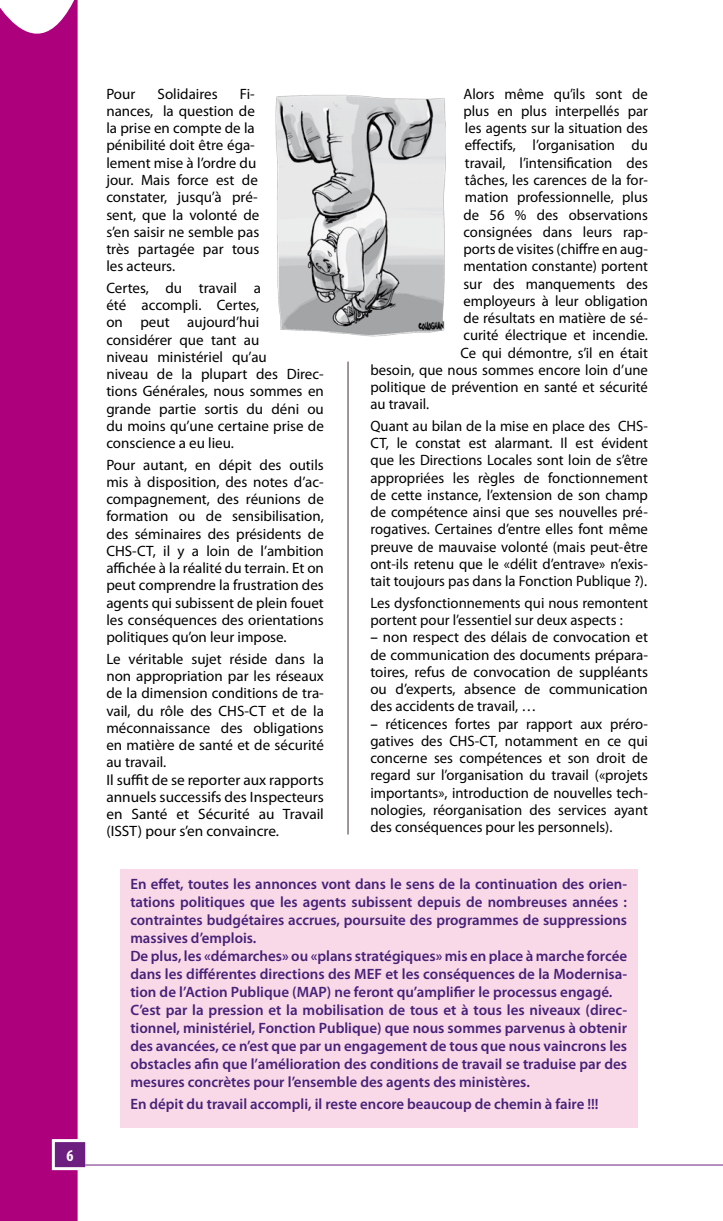
<style>
.page{position:relative;width:723px;height:1221px;background:#fff}
.page>*{position:absolute;margin:0;border:0;box-sizing:border-box;transform-origin:0 0}
.t1{font:700 condensed 16.5px "Myriad Pro";color:#fff}
.t2{font:15px/17.2px "Myriad Pro";color:#000;text-align:justify}
.t3{font:600 15px/18px "Myriad Pro";color:#462278}
.s1{font-weight:600}
</style>
<div class="page">
<div style="left:0;top:0;width:78px;height:1220px;background:#ac007c"></div>
<div style="left:53px;top:1140px;width:34px;height:28px;background:#6d1f80"></div>
<div style="left:52px;top:1138px;width:36px;height:32px;border:3px solid #fff"></div>
<hr style="left:85px;top:1164px;width:638px;height:1px;background:#6d1f80">
<div style="left:120px;top:869px;width:518px;height:258px;background:#f9d8e7"></div>
<img style="left:275px;top:94px;width:171px;height:243px">
<hr style="left:348px;top:361px;width:1px;height:473px;background:#3f3138">
<p class="t1" style="left:67px;top:1144px;width:9px">6</p>
<p class="t2" style="left:106px;top:85px;width:31px">Pour</p>
<p class="t2" style="left:157px;top:85px;width:62px">Solidaires</p>
<p class="t2" style="left:106px;top:85px;width:154px;text-align:left;text-indent:133px">Fi&shy;nances, la question de la prise en compte de la pénibilité doit être éga&shy;lement mise à l’ordre du jour. Mais force est de constater, jusqu’à pré&shy;sent, que la volonté de s’en saisir ne semble pas très partagée par tous les acteurs.</p>
<p class="t2" style="left:106px;top:279px;width:219px;text-align:left">Certes, du travail a<br>été accompli. Certes,<br>on peut aujourd’hui considérer que tant au<br>niveau ministériel qu’au<br>niveau de la plupart des Direc&shy;tions Générales, nous sommes en grande partie sortis du déni ou du moins qu’une certaine prise de conscience a eu lieu.</p>
<p class="t2" style="left:106px;top:455px;width:219px">Pour autant, en dépit des outils mis à disposition, des notes d’ac&shy;compagnement, des réunions de formation ou de sensibilisation, des séminaires des présidents de CHS-CT, il y a loin de l’ambition affichée à la réalité du terrain. Et on peut comprendre la frustration des agents qui subissent de plein fouet les conséquences des orientations politiques qu’on leur impose.</p>
<p class="t2" style="left:106px;top:649px;width:219px;text-align:left">Le véritable sujet réside dans la non appropriation par les réseaux de la dimension conditions de tra&shy;vail, du rôle des CHS-CT et de la méconnaissance des obligations en matière de santé et de sécurité au travail.<br>Il suffit de se reporter aux rapports annuels successifs des Inspecteurs en Santé et Sécurité au Travail (ISST) pour s’en convaincre.</p>
<p class="t2" style="left:463px;top:85px;width:186px">Alors même qu’ils sont de</p>
<p class="t2" style="left:463px;top:102px;width:186px">plus en plus interpellés par</p>
<p class="t2" style="left:465px;top:119px;width:185px">les agents sur la situation des</p>
<p class="t2" style="left:465px;top:136px;width:185px">effectifs, l’organisation du</p>
<p class="t2" style="left:465px;top:154px;width:185px">travail, l’intensification des</p>
<p class="t2" style="left:465px;top:171px;width:185px">tâches, les carences de la for-</p>
<p class="t2" style="left:465px;top:188px;width:185px">mation professionnelle, plus</p>
<p class="t2" style="left:463px;top:205px;width:186px">de 56 % des observations</p>
<p class="t2" style="left:463px;top:223px;width:186px">consignées dans leurs rap-</p>
<p class="t2" style="left:463px;top:240px;width:186px">ports de visites (chiffre en aug-</p>
<p class="t2" style="left:463px;top:257px;width:186px">mentation constante) portent</p>
<p class="t2" style="left:463px;top:274px;width:186px">sur des manquements des</p>
<p class="t2" style="left:463px;top:292px;width:186px">employeurs à leur obligation</p>
<p class="t2" style="left:463px;top:309px;width:186px">de résultats en matière de sé-</p>
<p class="t2" style="left:463px;top:326px;width:186px">curité électrique et incendie.</p>
<p class="t2" style="left:460px;top:343px;width:189px">Ce qui démontre, s’il en était</p>
<p class="t2" style="left:370px;top:361px;width:279px">besoin, que nous sommes encore loin d’une</p>
<p class="t2" style="left:370px;top:378px;width:279px">politique de prévention en santé et sécurité</p>
<p class="t2" style="left:370px;top:395px;width:60px">au travail.</p>
<p class="t2" style="left:370px;top:417px;width:279px">Quant au bilan de la mise en place des CHS-CT, le constat est alarmant. Il est évident que les Directions Locales sont loin de s’être appropriées les règles de fonctionnement de cette instance, l’extension de son champ de compétence ainsi que ses nouvelles pré&shy;rogatives. Certaines d’entre elles font même preuve de mauvaise volonté (mais peut-être ont-ils retenu que le «délit d’entrave» n’exis&shy;tait toujours pas dans la Fonction Publique ?).</p>
<p class="t2" style="left:370px;top:593px;width:279px">Les dysfonctionnements qui nous remontent portent pour l’essentiel sur deux aspects :</p>
<p class="t2" style="left:370px;top:628px;width:279px"><span class="s1">–</span> non respect des délais de convocation et de communication des documents prépara&shy;toires, refus de convocation de suppléants ou d’experts, absence de communication des accidents de travail, …</p>
<p class="t2" style="left:370px;top:714px;width:279px"><span class="s1">–</span> réticences fortes par rapport aux préro&shy;gatives des CHS-CT, notamment en ce qui concerne ses compétences et son droit de regard sur l’organisation du travail («projets importants», introduction de nouvelles tech&shy;nologies, réorganisation des services ayant des conséquences pour les personnels).</p>
<p class="t3" style="left:130px;top:874px;width:498px">En effet, toutes les annonces vont dans le sens de la continuation des orien&shy;tations politiques que les agents subissent depuis de nombreuses années : contraintes budgétaires accrues, poursuite des programmes de suppressions massives d’emplois.<br>De plus, les «démarches» ou «plans stratégiques» mis en place à marche forcée dans les différentes directions des MEF et les conséquences de la Modernisa&shy;tion de l’Action Publique (MAP) ne feront qu’amplifier le processus engagé.<br>C’est par la pression et la mobilisation de tous et à tous les niveaux (direc&shy;tionnel, ministériel, Fonction Publique) que nous sommes parvenus à obtenir des avancées, ce n’est que par un engagement de tous que nous vaincrons les obstacles afin que l’amélioration des conditions de travail se traduise par des mesures concrètes pour l’ensemble des agents des ministères.</p>
<p class="t3" style="left:130px;top:1094px;width:470px">En dépit du travail accompli, il reste encore beaucoup de chemin à faire !!!</p>
</div>
